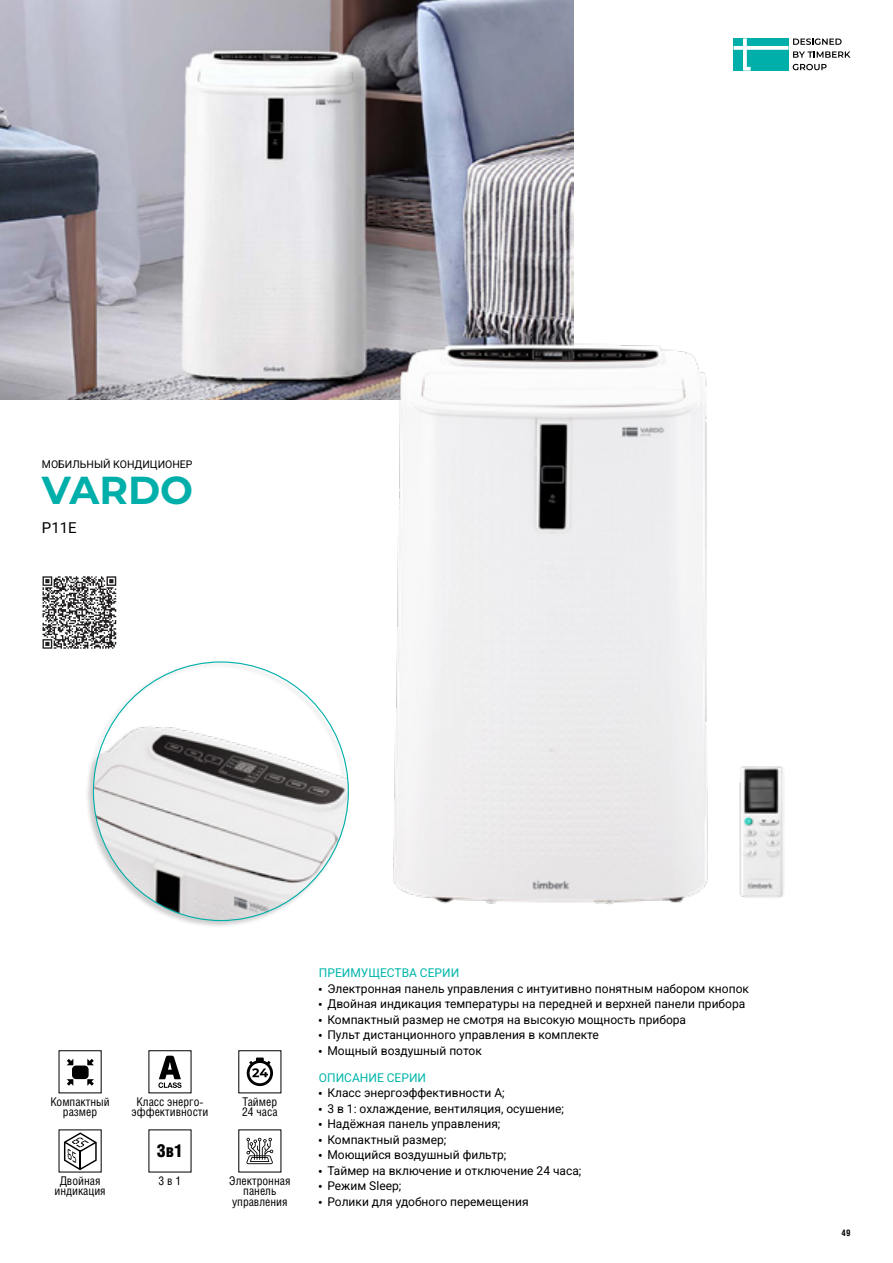
<style>
.page{position:relative;width:893px;height:1263px;background:#fff}
.page>*{position:absolute;margin:0;border:0;box-sizing:border-box;transform-origin:0 0}
.t1{font:700 39px "Montserrat";color:#00afaa}
.t2{font:18px "Helios Cond Black C";color:#000}
.t3{font:15px "Roboto";color:#000}
.t4{font:12px "Roboto";color:#000}
.t5{font:12px/10.5px "Helios Cond C";color:#000;text-align:center}
.t6{font:12px "Roboto";color:#00b6ab}
.t7{font:10.5px "Roboto";color:#000}
.t8{font:700 9px "Helios Cond C";color:#000}
.s1{font-family:"Helios Cond C"}
</style>
<div class="page">
<svg style="left:733px;top:38px;width:117px;height:33px"></svg>
<svg style="left:67px;top:1059px;width:27px;height:27px"></svg>
<svg style="left:247px;top:1057px;width:26px;height:29px"></svg>
<svg style="left:158px;top:1056px;width:24px;height:32px"></svg>
<img style="left:0;top:0;width:573px;height:400px">
<img style="left:313px;top:308px;width:395px;height:596px">
<svg style="left:246px;top:1138px;width:27px;height:26px"></svg>
<svg style="left:64px;top:1132px;width:33px;height:38px"></svg>
<div style="left:86px;top:660px;width:264px;height:267px;background:#000;opacity:.2"></div>
<img style="left:93px;top:693px;width:255px;height:227px">
<img style="left:739px;top:766px;width:45px;height:132px">
<svg style="left:43px;top:576px;width:73px;height:73px"></svg>
<p class="t7" style="left:42px;top:457px;width:152px">МОБИЛЬНЫЙ КОНДИЦИОНЕР</p>
<h1 class="t1" style="left:42px;top:462px;width:153px">VARDO</h1>
<p class="t3" style="left:42px;top:517px;width:36px">P11E</p>
<p class="t5" style="left:50px;top:1096px;width:61px">Компактный размер</p>
<p class="t5" style="left:242px;top:1096px;width:37px;text-align:left">Таймер<br>24 часа</p>
<p class="t5" style="left:132px;top:1096px;width:78px">Класс энерго&shy;эффективности</p>
<p class="t5" style="left:55px;top:1175px;width:53px">Двойная индикация</p>
<h2 class="t2" style="left:157px;top:1140px;width:28px">3в1</h2>
<p class="t5" style="left:159px;top:1175px;width:24px">3в1</p>
<p class="t5" style="left:229px;top:1175px;width:63px">Электронная панель управления</p>
<p class="t6" style="left:319px;top:965px;width:142px">ПРЕИМУЩЕСТВА СЕРИИ</p>
<p class="t4" style="left:319px;top:980px;width:432px"><span class="s1">•</span> Электронная панель управления с интуитивно понятным набором кнопок</p>
<p class="t4" style="left:319px;top:996px;width:428px"><span class="s1">•</span> Двойная индикация температуры на передней и верхней панели прибора</p>
<p class="t4" style="left:319px;top:1011px;width:369px"><span class="s1">•</span> Компактный размер не смотря на высокую мощность прибора</p>
<p class="t4" style="left:319px;top:1027px;width:281px"><span class="s1">•</span> Пульт дистанционного управления в комплекте</p>
<p class="t4" style="left:319px;top:1042px;width:164px"><span class="s1">•</span> Мощный воздушный поток</p>
<p class="t6" style="left:319px;top:1069px;width:109px">ОПИСАНИЕ СЕРИИ</p>
<p class="t4" style="left:319px;top:1084px;width:187px"><span class="s1">•</span> Класс энергоэффективности A;</p>
<p class="t4" style="left:319px;top:1100px;width:247px"><span class="s1">•</span> 3 в 1: охлаждение, вентиляция, осушение;</p>
<p class="t4" style="left:319px;top:1115px;width:183px"><span class="s1">•</span> Надёжная панель управления;</p>
<p class="t4" style="left:319px;top:1131px;width:129px"><span class="s1">•</span> Компактный размер;</p>
<p class="t4" style="left:319px;top:1146px;width:189px"><span class="s1">•</span> Моющийся воздушный фильтр;</p>
<p class="t4" style="left:319px;top:1162px;width:264px"><span class="s1">•</span> Таймер на включение и отключение 24 часа;</p>
<p class="t4" style="left:319px;top:1177px;width:84px"><span class="s1">•</span> Режим Sleep;</p>
<p class="t4" style="left:319px;top:1193px;width:211px"><span class="s1">•</span> Ролики для удобного перемещения</p>
<p class="t8" style="left:842px;top:1227px;width:10px">49</p>
</div>
